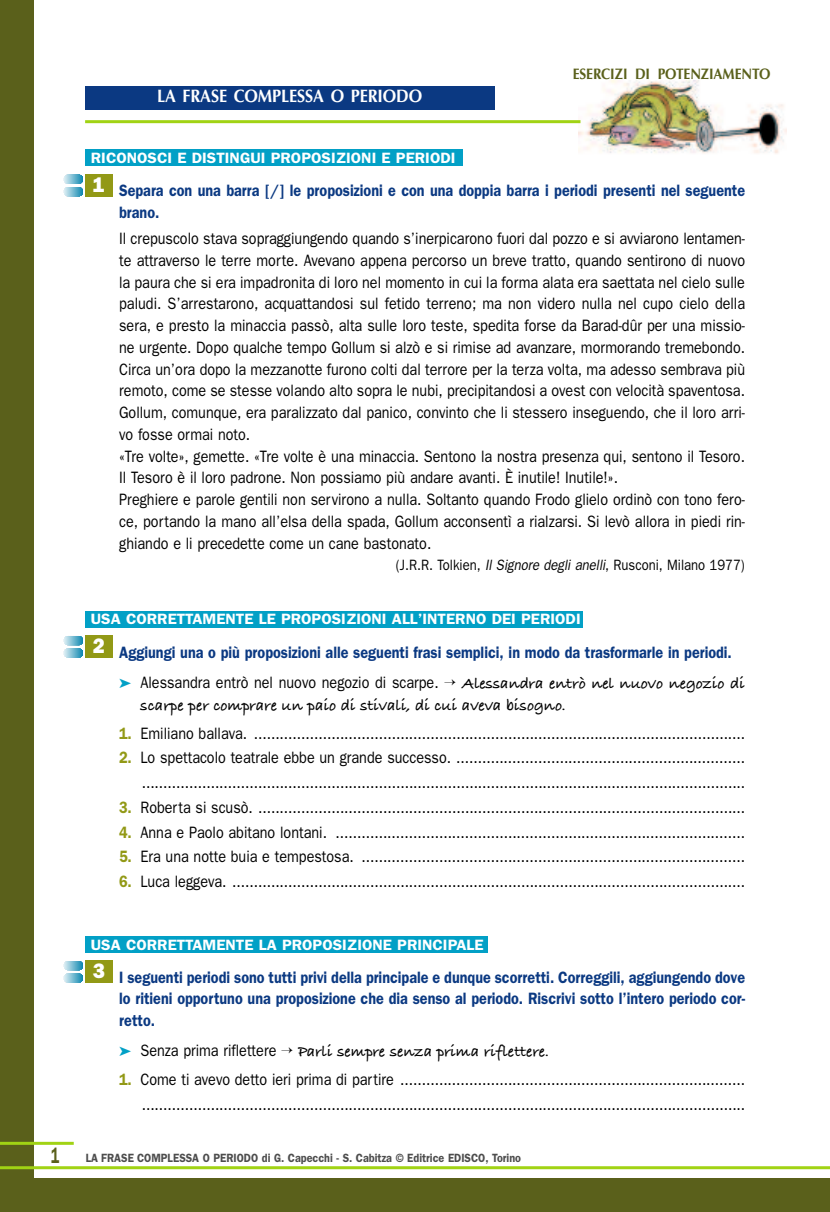
<style>
.page{position:relative;width:830px;height:1212px;background:#fff}
.page>*{position:absolute;margin:0;border:0;box-sizing:border-box;transform-origin:0 0}
.t1{font:600 22.5px "Franklin Gothic";color:#5a601b;scale:.6 1}
.t2{font:800 21px "Franklin Gothic";color:#fff;scale:.95 1}
.t3{font:700 18px "Optima";letter-spacing:-.005em;color:#fff;scale:.9 1}
.t4{font:16.5px/21.8px "Franklin Gothic";color:#000;text-align:right;scale:.87 1}
.t5{font:600 16.5px/21.8px "Franklin Gothic";color:#0b3982;scale:.87 1}
.t6{font:700 16.5px "Bradley Hand ITCTT";color:#000}
.t7{font:700 15.15px "Optima";letter-spacing:-.005em;color:#5a601b;scale:.9 1}
.t8{font:600 15px "Franklin Gothic";color:#fff;scale:1.05 1}
.t9{font:15px "Franklin Gothic";color:#000;scale:.87 1}
.t10{font:600 12px "Franklin Gothic";color:#4d4d4d;scale:.9 1}
.s1{font-style:italic}
.s2{color:#02a0c6}
.s3{font-weight:400;color:#000}
.s4{color:#000}
.s5{font-family:"Bradley Hand ITCTT";font-weight:700;color:#000}
.s6{font-weight:600;color:#929916}
.s7{font-family:"Franklin Gothic";font-weight:400}
</style>
<div class="page">
<div style="left:0;top:0;width:34px;height:1212px;background:#5a601b"></div>
<div style="left:0;top:1178px;width:829px;height:34px;background:#5a601b"></div>
<hr style="left:0;top:1166px;width:829px;height:3px;background:#a1d314">
<hr style="left:0;top:1142px;width:74px;height:3px;background:#a1d314">
<div style="left:85px;top:960px;width:27px;height:23px;background:#929916"></div>
<svg style="left:64px;top:961px;width:19px;height:22px"></svg>
<div style="left:85px;top:936px;width:402px;height:16px;background:#02a0c6"></div>
<div style="left:85px;top:635px;width:27px;height:23px;background:#929916"></div>
<svg style="left:64px;top:636px;width:19px;height:22px"></svg>
<div style="left:85px;top:611px;width:498px;height:16px;background:#02a0c6"></div>
<div style="left:85px;top:174px;width:27px;height:22px;background:#929916"></div>
<svg style="left:64px;top:175px;width:19px;height:21px"></svg>
<div style="left:85px;top:150px;width:377px;height:16px;background:#02a0c6"></div>
<img style="left:578px;top:80px;width:207px;height:74px">
<hr style="left:85px;top:120px;width:495px;height:3px;background:#a1d314">
<div style="left:85px;top:86px;width:409px;height:24px;background:#0b3982"></div>
<h1 class="t1" style="left:51px;top:1142px;width:15px">1</h1>
<p class="t3" style="left:157px;top:88px;width:296px">LA FRASE COMPLESSA O PERIODO</p>
<p class="t8" style="left:91px;top:149px;width:348px">RICONOSCI E DISTINGUI PROPOSIZIONI E PERIODI</p>
<p class="t7" style="left:572px;top:67px;width:221px">ESERCIZI DI POTENZIAMENTO</p>
<p class="t2" style="left:93px;top:172px;width:14px">1</p>
<p class="t5" style="left:119px;top:180px;width:720px">Separa con una barra [/] le proposizioni e con una doppia barra i periodi presenti nel seguente brano.</p>
<p class="t4" style="left:119px;top:227px;width:720px;text-align:left">Il crepuscolo stava sopraggiungendo quando s’inerpicarono fuori dal pozzo e si avviarono lentamen&shy;te attraverso le terre morte. Avevano appena percorso un breve tratto, quando sentirono di nuovo la paura che si era impadronita di loro nel momento in cui la forma alata era saettata nel cielo sulle paludi. S’arrestarono, acquattandosi sul fetido terreno; ma non videro nulla nel cupo cielo della sera, e presto la minaccia passò, alta sulle loro teste, spedita forse da Barad-dûr per una missio&shy;ne urgente. Dopo qualche tempo Gollum si alzò e si rimise ad avanzare, mormorando tremebondo.<br>Circa un’ora dopo la mezzanotte furono colti dal terrore per la terza volta, ma adesso sembrava più remoto, come se stesse volando alto sopra le nubi, precipitandosi a ovest con velocità spaventosa.<br>Gollum, comunque, era paralizzato dal panico, convinto che li stessero inseguendo, che il loro arri&shy;vo fosse ormai noto.<br>«Tre volte», gemette. «Tre volte è una minaccia. Sentono la nostra presenza qui, sentono il Tesoro.<br>Il Tesoro è il loro padrone. Non possiamo più andare avanti. È inutile! Inutile!».<br>Preghiere e parole gentili non servirono a nulla. Soltanto quando Frodo glielo ordinò con tono fero&shy;ce, portando la mano all’elsa della spada, Gollum acconsentì a rialzarsi. Si levò allora in piedi rin&shy;ghiando e li precedette come un cane bastonato.</p>
<p class="t9" style="left:396px;top:556px;width:402px">(J.R.R. Tolkien, <span class="s1">Il Signore degli anelli</span>, Rusconi, Milano 1977)</p>
<p class="t8" style="left:91px;top:610px;width:468px">USA CORRETTAMENTE LE PROPOSIZIONI ALL’INTERNO DEI PERIODI</p>
<p class="t2" style="left:93px;top:634px;width:14px">2</p>
<p class="t5" style="left:119px;top:637px;width:720px;line-height:30.3px">Aggiungi una o più proposizioni alle seguenti frasi semplici, in modo da trasformarle in periodi. <span class="s2">➤</span> <span class="s3">Alessandra entrò nel nuovo negozio di scarpe.</span> <span class="s4">→</span> <span class="s5">Alessandra entrò nel nuovo negozio di</span></p>
<p class="t6" style="left:140px;top:695px;width:427px">scarpe per comprare un paio di stivali, di cui aveva bisogno.</p>
<p class="t4" style="left:119px;top:722px;width:720px"><span class="s6">1.</span> Emiliano ballava. ..................................................................................................................</p>
<p class="t4" style="left:119px;top:745px;width:720px;line-height:24.8px"><span class="s6">2.</span> Lo spettacolo teatrale ebbe un grande successo. ................................................................... ............................................................................................................................................</p>
<p class="t4" style="left:119px;top:796px;width:720px"><span class="s6">3.</span> Roberta si scusò. .................................................................................................................</p>
<p class="t4" style="left:119px;top:821px;width:720px"><span class="s6">4.</span> Anna e Paolo abitano lontani. ...............................................................................................</p>
<p class="t4" style="left:119px;top:846px;width:720px"><span class="s6">5.</span> Era una notte buia e tempestosa. .........................................................................................</p>
<p class="t4" style="left:119px;top:870px;width:720px"><span class="s6">6.</span> Luca leggeva. .......................................................................................................................</p>
<p class="t8" style="left:91px;top:935px;width:375px">USA CORRETTAMENTE LA PROPOSIZIONE PRINCIPALE</p>
<p class="t2" style="left:93px;top:959px;width:14px">3</p>
<p class="t5" style="left:119px;top:966px;width:720px;text-align:justify">I seguenti periodi sono tutti privi della principale e dunque scorretti. Correggili, aggiungendo dove lo ritieni opportuno una proposizione che dia senso al periodo. Riscrivi sotto l’intero periodo cor&shy;retto.</p>
<p class="t6" style="left:119px;top:1042px;width:431px"><span class="s2">➤</span> <span class="s7">Senza prima riflettere</span> → Parli sempre senza prima riflettere.</p>
<p class="t4" style="left:119px;top:1067px;width:720px;line-height:24.8px"><span class="s6">1.</span> Come ti avevo detto ieri prima di partire ................................................................................ ............................................................................................................................................</p>
<p class="t10" style="left:86px;top:1150px;width:485px">LA FRASE COMPLESSA O PERIODO di G. Capecchi - S. Cabitza © Editrice EDISCO, Torino</p>
</div>
